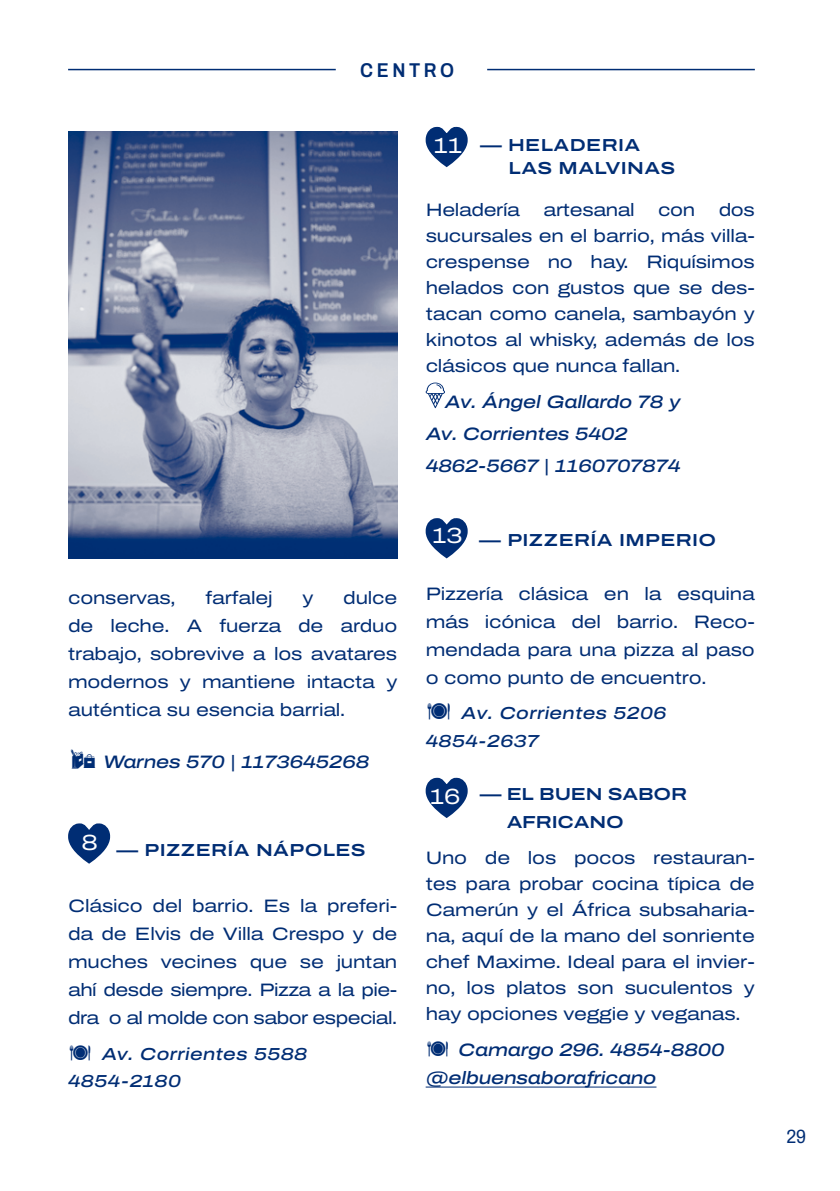
<style>
.page{position:relative;width:840px;height:1191px;background:#fff}
.page>*{position:absolute;margin:0;border:0;box-sizing:border-box;transform-origin:0 0}
.t1{font:22px "Archivo Expanded";color:#fff}
.t2{font:600 semi-condensed 20px "Archivo";letter-spacing:.18em;color:#002d74}
.t3{font:semi-condensed 19.2px "Archivo";color:#002d74}
.t4{font:18px/26px "Archivo Expanded";letter-spacing:-.01em;color:#002d74;text-align:justify}
.t5{font:italic 500 18px/32px "Archivo Expanded";letter-spacing:-.01em;color:#002d74}
.t6{font:600 17.4px/23.8px "Archivo Expanded";letter-spacing:.02em;color:#002d74}
.t7{font:italic 500 17.4px/27.4px "Archivo Expanded";letter-spacing:.02em;color:#002d74}
.t8{font:600 17.4px/27.6px "Archivo Expanded";letter-spacing:-.01em;color:#002d74}
.s1{font-weight:400;font-size:22px;color:#fff}
</style>
<div class="page">
<hr style="left:68px;top:69px;width:267px;height:1px;background:#002d74">
<hr style="left:487px;top:69px;width:267px;height:1px;background:#002d74">
<svg style="left:68px;top:823px;width:43px;height:41px"></svg>
<hr style="left:425px;top:1086px;width:231px;height:1px;background:#002d74">
<svg style="left:425px;top:382px;width:20px;height:26px"></svg>
<svg style="left:425px;top:518px;width:43px;height:41px"></svg>
<img style="left:68px;top:131px;width:329px;height:427px">
<svg style="left:425px;top:126px;width:43px;height:42px"></svg>
<svg style="left:425px;top:777px;width:43px;height:41px"></svg>
<p class="t2" style="left:360px;top:56px;width:95px">CENTRO</p>
<p class="t1" style="left:433px;top:129px;width:30px">11</p>
<p class="t6" style="left:508px;top:133px;width:168px;text-indent:-28px">— HELADERIA<br>LAS MALVINAS</p>
<p class="t4" style="left:425px;top:197px;width:96px">Heladería</p>
<p class="t4" style="left:543px;top:197px;width:92px">artesanal</p>
<p class="t4" style="left:657px;top:197px;width:38px">con</p>
<p class="t4" style="left:425px;top:197px;width:330px;text-indent:293px">dos sucursales en el barrio, más villa&shy;crespense no hay. Riquísimos helados con gustos que se des&shy;tacan como canela, sambayón y kinotos al whisky, además de los clásicos que nunca fallan.</p>
<p class="t5" style="left:425px;top:386px;width:256px;text-indent:19px">Av. Ángel Gallardo 78 y<br>Av. Corrientes 5402<br>4862-5667 | 1160707874</p>
<p class="t4" style="left:68px;top:585px;width:109px">conservas,</p>
<p class="t4" style="left:205px;top:585px;width:68px">farfalej</p>
<p class="t4" style="left:302px;top:585px;width:12px">y</p>
<p class="t4" style="left:68px;top:584px;width:330px;line-height:28px;text-indent:275px">dulce de leche. A fuerza de arduo trabajo, sobrevive a los avatares modernos y mantiene intacta y auténtica su esencia barrial.</p>
<p class="t5" style="left:103px;top:746px;width:267px">Warnes 570 | 1173645268</p>
<p class="t6" style="left:81px;top:838px;width:285px"><sup>8</sup> — PIZZERÍA NÁPOLES</p>
<p class="t4" style="left:68px;top:892px;width:330px;line-height:28px">Clásico del barrio. Es la preferi&shy;da de Elvis de Villa Crespo y de muches vecines que se juntan ahí desde siempre. Pizza a la pie&shy;dra o al molde con sabor especial.</p>
<p class="t7" style="left:68px;top:1040px;width:241px;text-indent:34px">Av. Corrientes 5588<br>4854-2180</p>
<p class="t6" style="left:432px;top:528px;width:285px"><span class="s1">13</span> — PIZZERÍA IMPERIO</p>
<p class="t4" style="left:425px;top:580px;width:330px;line-height:28px">Pizzería clásica en la esquina más icónica del barrio. Reco&shy;mendada para una pizza al paso o como punto de encuentro.</p>
<p class="t7" style="left:425px;top:700px;width:242px;text-indent:36px">Av. Corrientes 5206<br>4854-2637</p>
<p class="t8" style="left:506px;top:780px;width:182px;text-indent:-27px">— EL BUEN SABOR<br>AFRICANO</p>
<p class="t4" style="left:425px;top:845px;width:330px">Uno de los pocos restauran&shy;tes para probar cocina típica de Camerún y el África subsaharia&shy;na, aquí de la mano del sonriente chef Maxime. Ideal para el invier&shy;no, los platos son suculentos y hay opciones veggie y veganas.</p>
<p class="t5" style="left:425px;top:1036px;width:300px;line-height:28px;text-indent:33px">Camargo 296. 4854-8800 @elbuensaborafricano</p>
<p class="t1" style="left:429px;top:780px;width:32px">16</p>
<p class="t3" style="left:786px;top:1122px;width:21px">29</p>
</div>
